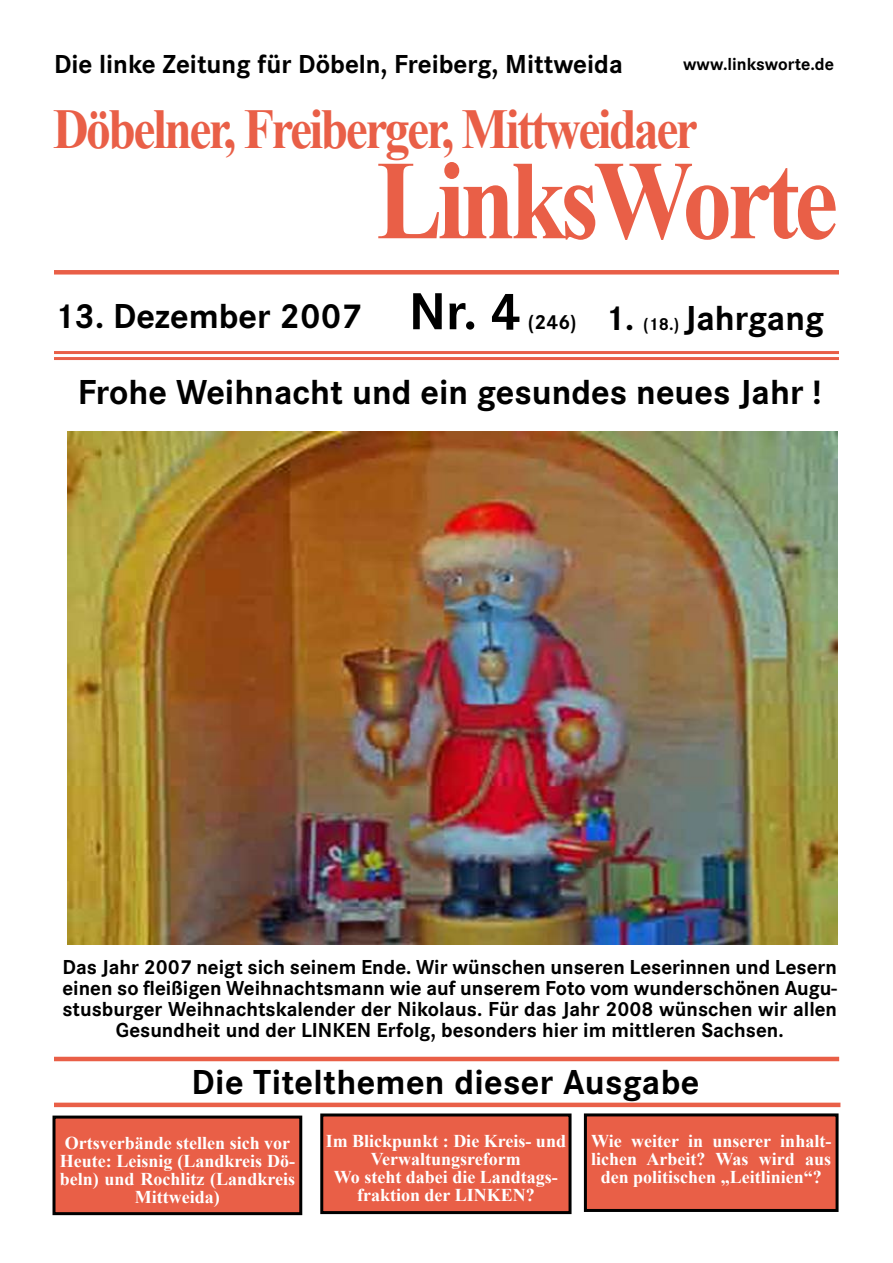
<style>
.page{position:relative;width:893px;height:1263px;background:#fff}
.page>*{position:absolute;margin:0;border:0;box-sizing:border-box;transform-origin:0 0}
.t1{font:700 112.5px "Times New Roman";letter-spacing:-.05em;color:#e95f47;scale:.88 1}
.t2{font:700 56.25px "Times New Roman";letter-spacing:-.05em;color:#e95f47;scale:.88 1}
.t3{font:700 36px "Corporate S";color:#000}
.t4{font:700 27px "Corporate S";color:#000}
.t5{font:700 21px/21px "Corporate S";color:#000;text-align:center}
.t6{font:700 18px/18px "Times New Roman";color:#fff;text-align:center}
.t7{font:700 18px "Corporate S";color:#000}
.s1{font-size:54px}
.s2{font-size:21px}
.s3{font-size:18px}
</style>
<div class="page">
<div style="left:54px;top:270px;width:785px;height:5px;background:#e95f47"></div>
<hr style="left:54px;top:351px;width:785px;height:3px;background:#e95f47">
<hr style="left:54px;top:357px;width:785px;height:3px;background:#e95f47">
<hr style="left:54px;top:1103px;width:786px;height:4px;background:#e95f47">
<hr style="left:54px;top:1057px;width:785px;height:4px;background:#e95f47">
<div style="left:54px;top:1117px;width:247px;height:97px;background:#e95f47"></div>
<div style="left:52px;top:1115px;width:250px;height:100px;border:3px solid #000"></div>
<div style="left:322px;top:1115px;width:248px;height:97px;background:#e95f47"></div>
<div style="left:320px;top:1113px;width:251px;height:101px;border:3px solid #000"></div>
<div style="left:585px;top:1115px;width:252px;height:95px;background:#e95f47"></div>
<div style="left:584px;top:1113px;width:254px;height:99px;border:3px solid #000"></div>
<img style="left:68px;top:432px;width:769px;height:513px">
<p class="t4" style="left:54px;top:49px;width:570px">Die linke Zeitung für Döbeln, Freiberg, Mittweida</p>
<p class="t7" style="left:683px;top:54px;width:152px">www.linksworte.de</p>
<h2 class="t2" style="left:53px;top:91px;width:734px">Döbelner, Freiberger, Mittweidaer</h2>
<h1 class="t1" style="left:376px;top:123px;width:526px">LinksWorte</h1>
<h3 class="t3" style="left:54px;top:296px;width:772px">13. Dezember 2007 <span class="s1">Nr. 4</span> <span class="s2">(246)</span> 1. <span class="s3">(18.)</span> Jahrgang</h3>
<h3 class="t3" style="left:78px;top:372px;width:745px">Frohe Weihnacht und ein gesundes neues Jahr !</h3>
<p class="t5" style="left:63px;top:957px;width:776px">Das Jahr 2007 neigt sich seinem Ende. Wir wünschen unseren Leserinnen und Lesern einen so fleißigen Weihnachtsmann wie auf unserem Foto vom wunderschönen Augu&shy;stusburger Weihnachtskalender der Nikolaus. Für das Jahr 2008 wünschen wir allen Gesundheit und der LINKEN Erfolg, besonders hier im mittleren Sachsen.</p>
<h3 class="t3" style="left:192px;top:1061px;width:509px">Die Titelthemen dieser Ausgabe</h3>
<p class="t6" style="left:60px;top:1133px;width:237px">Ortsverbände stellen sich vor<br>Heute: Leisnig (Landkreis Dö&shy;beln) und Rochlitz (Landkreis<br>Mittweida)</p>
<p class="t6" style="left:326px;top:1131px;width:242px">Im Blickpunkt : Die Kreis- und<br>Verwaltungsreform<br>Wo steht dabei die Landtags&shy;fraktion der LINKEN?</p>
<p class="t6" style="left:591px;top:1131px;width:242px">Wie weiter in unserer inhalt&shy;lichen Arbeit? Was wird aus den politischen „Leitlinien“?</p>
</div>
